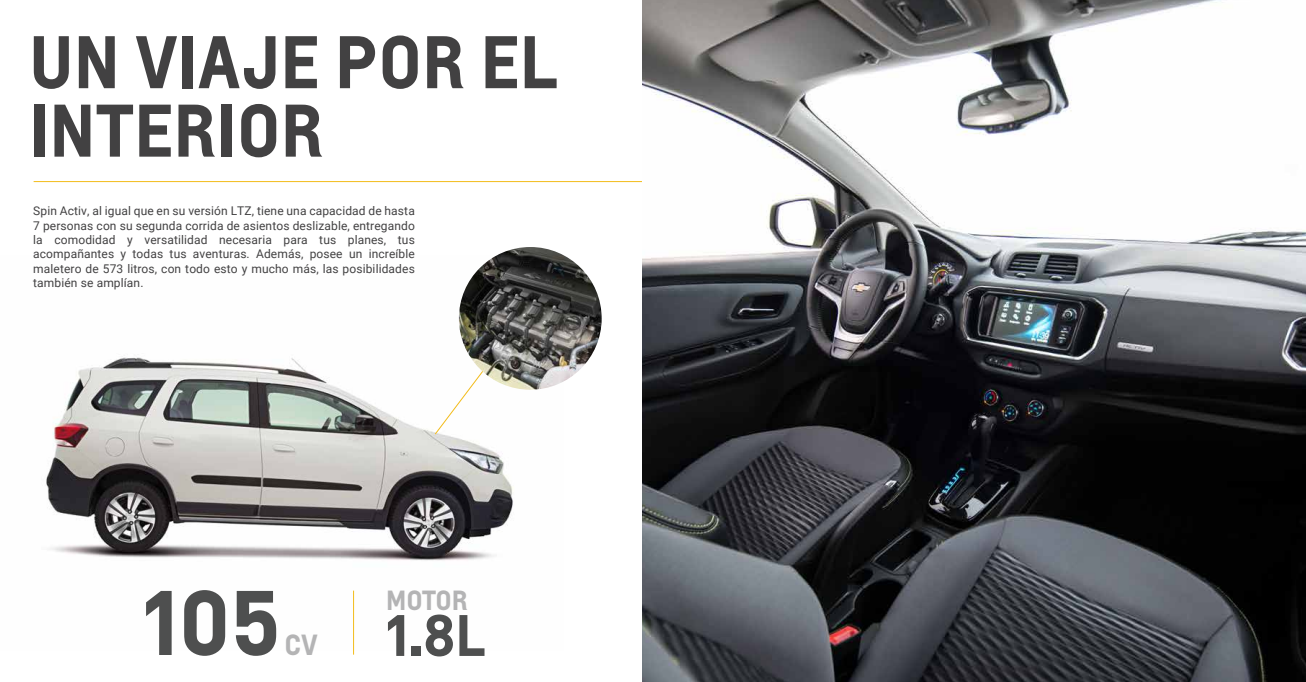
<style>
.page{position:relative;width:1306px;height:682px;background:#fff}
.page>*{position:absolute;margin:0;border:0;box-sizing:border-box;transform-origin:0 0}
.t1{font:700 85.4px "Louis Global 2";color:#4e4f4f}
.t2{font:700 69.3px/68.4px "Louis Global 2";color:#424142}
.t3{font:700 54.5px "Louis Global 2";color:#4e4f4f}
.t4{font:700 27.2px "Louis Global 2";color:#b4b4b5}
.t5{font:700 25.9px "Louis Global 2";letter-spacing:-.015em;color:#b4b4b5}
.t6{font:12px/14.4px "Roboto";letter-spacing:.01em;color:#424142;text-align:justify}
</style>
<div class="page">
<img style="left:46px;top:256px;width:512px;height:394px">
<hr style="left:34px;top:181px;width:678px;height:1px;background:#f3bc1a">
<svg style="left:434px;top:332px;width:79px;height:104px"></svg>
<img style="left:643px;top:0;width:663px;height:682px">
<hr style="left:353px;top:591px;width:1px;height:64px;background:#f3bc1a">
<img style="left:459px;top:247px;width:142px;height:143px;border-radius:71px">
<h2 class="t2" style="left:29px;top:25px;width:531px">UN VIAJE POR EL<br>INTERIOR</h2>
<p class="t6" style="left:33px;top:203px;width:383px">Spin Activ, al igual que en su versión LTZ, tiene una capacidad de hasta 7 personas con su segunda corrida de asientos deslizable, entregando la comodidad y versatilidad necesaria para tus planes, tus acompañantes y todas tus aventuras. Además, posee un increíble maletero de 573 litros, con todo esto y mucho más, las posibilidades también se amplían.</p>
<h1 class="t1" style="left:144px;top:560px;width:138px">105</h1>
<h3 class="t4" style="left:285px;top:625px;width:35px">CV</h3>
<h3 class="t5" style="left:386px;top:581px;width:83px">MOTOR</h3>
<h3 class="t3" style="left:387px;top:595px;width:101px">1.8L</h3>
</div>
